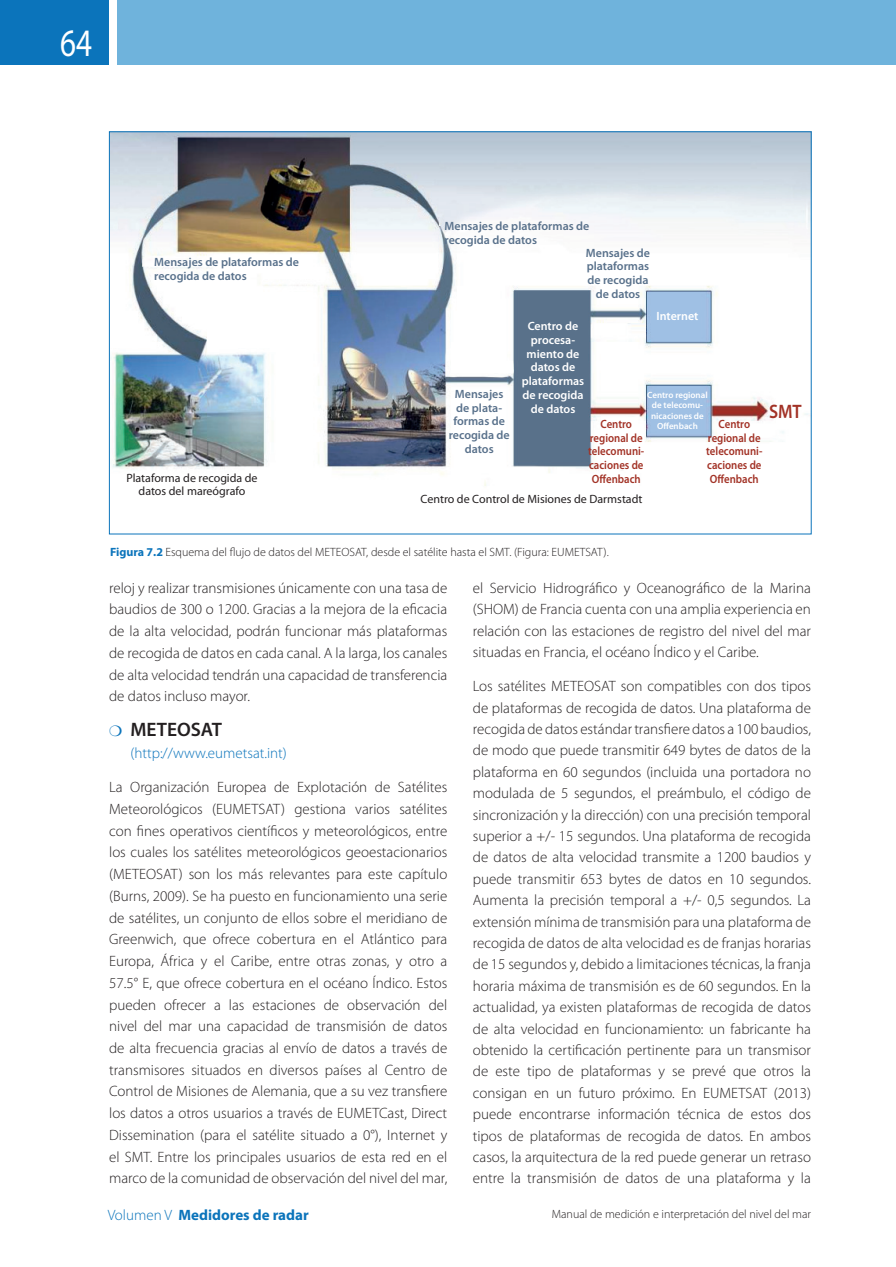
<style>
.page{position:relative;width:896px;height:1267px;background:#fff}
.page>*{position:absolute;margin:0;border:0;box-sizing:border-box;transform-origin:0 0}
.t1{font:39px "Myriad Pro";color:#fff;scale:.8 1}
.t2{font:600 19.5px "Myriad Pro";color:#231f20}
.t3{font:600 19.5px "Myriad Pro";color:#a23226;scale:.9 1}
.t4{font:300 15px/21.5px "Myriad Pro";color:#231f20;text-align:justify}
.t5{font:300 15px "Myriad Pro";color:#0b74bb}
.t6{font:700 15px "Myriad Pro";color:#0b74bb}
.t7{font:600 12px/13.8px "Myriad Pro";color:#59718b}
.t8{font:300 12px "Myriad Pro";color:#231f20}
.t9{font:600 12px/13.8px "Myriad Pro";color:#a23226;text-align:center;scale:.9 1}
.t10{font:12px "Myriad Pro";color:#231f20}
.t11{font:600 12px/13.8px "Myriad Pro";color:#fff;text-align:center}
.t12{font:600 9px/10.4px "Myriad Pro";color:#fff;text-align:center}
.s1{font-weight:700;color:#0b74bb}
.s2{color:#0b74bb}
.s3{font-weight:300}
</style>
<div class="page">
<div style="left:117px;top:0;width:779px;height:65px;background:#6fb3dc"></div>
<div style="left:0;top:0;width:109px;height:65px;background:#0b74bb"></div>
<img style="left:111px;top:133px;width:698px;height:353px">
<h1 class="t1" style="left:60px;top:19px;width:42px">64</h1>
<p class="t7" style="left:154px;top:254px;width:146px">Mensajes de plataformas de recogida de datos</p>
<p class="t7" style="left:444px;top:219px;width:146px">Mensajes de plataformas de recogida de datos</p>
<p class="t7" style="left:586px;top:245px;width:66px;text-align:center">Mensajes de plataformas de recogida de datos</p>
<p class="t11" style="left:656px;top:308px;width:43px">Internet</p>
<p class="t11" style="left:522px;top:319px;width:64px">Centro de procesa&shy;miento de datos de plataformas de recogida de datos</p>
<p class="t7" style="left:449px;top:386px;width:63px;text-align:center">Mensajes de plata&shy;formas de recogida de datos</p>
<p class="t12" style="left:647px;top:389px;width:62px">Centro regional de telecomu&shy;nicaciones de<br>Offenbach</p>
<h2 class="t3" style="left:769px;top:399px;width:38px">SMT</h2>
<p class="t9" style="left:588px;top:416px;width:64px">Centro regional de telecomuni&shy;caciones de<br>Offenbach</p>
<p class="t9" style="left:706px;top:416px;width:64px">Centro regional de telecomuni&shy;caciones de</p>
<p class="t10" style="left:126px;top:470px;width:133px">Plataforma de recogida de</p>
<p class="t9" style="left:710px;top:472px;width:56px">Offenbach</p>
<p class="t10" style="left:139px;top:484px;width:108px">datos del mareógrafo</p>
<p class="t10" style="left:420px;top:491px;width:223px">Centro de Control de Misiones de Darmstadt</p>
<p class="t8" style="left:110px;top:544px;width:500px"><span class="s1">Figura 7.2</span> Esquema del flujo de datos del METEOSAT, desde el satélite hasta el SMT. (Figura: EUMETSAT).</p>
<p class="t4" style="left:109px;top:576px;width:340px">reloj y realizar transmisiones únicamente con una tasa de baudios de 300 o 1200. Gracias a la mejora de la eficacia de la alta velocidad, podrán funcionar más plataformas de recogida de datos en cada canal. A la larga, los canales de alta velocidad tendrán una capacidad de transferencia de datos incluso mayor.</p>
<h2 class="t2" style="left:109px;top:717px;width:114px"><span class="s2">❍</span> METEOSAT</h2>
<p class="t5" style="left:130px;top:743px;width:158px">(http://www.eumetsat.int)</p>
<p class="t4" style="left:109px;top:776px;width:340px">La Organización Europea de Explotación de Satélites Meteorológicos (EUMETSAT) gestiona varios satélites con fines operativos científicos y meteorológicos, entre los cuales los satélites meteorológicos geoestacionarios (METEOSAT) son los más relevantes para este capítulo (Burns, 2009). Se ha puesto en funcionamiento una serie de satélites, un conjunto de ellos sobre el meridiano de Greenwich, que ofrece cobertura en el Atlántico para Europa, África y el Caribe, entre otras zonas, y otro a 57.5° E, que ofrece cobertura en el océano Índico. Estos pueden ofrecer a las estaciones de observación del nivel del mar una capacidad de transmisión de datos de alta frecuencia gracias al envío de datos a través de transmisores situados en diversos países al Centro de Control de Misiones de Alemania, que a su vez transfiere los datos a otros usuarios a través de EUMETCast, Direct Dissemination (para el satélite situado a 0°), Internet y el SMT. Entre los principales usuarios de esta red en el marco de la comunidad de observación del nivel del mar,</p>
<p class="t4" style="left:473px;top:577px;width:340px">el Servicio Hidrográfico y Oceanográfico de la Marina (SHOM) de Francia cuenta con una amplia experiencia en relación con las estaciones de registro del nivel del mar situadas en Francia, el océano Índico y el Caribe.</p>
<p class="t4" style="left:473px;top:675px;width:340px">Los satélites METEOSAT son compatibles con dos tipos de plataformas de recogida de datos. Una plataforma de recogida de datos estándar transfiere datos a 100 baudios, de modo que puede transmitir 649 bytes de datos de la plataforma en 60 segundos (incluida una portadora no modulada de 5 segundos, el preámbulo, el código de sincronización y la dirección) con una precisión temporal superior a +/- 15 segundos. Una plataforma de recogida de datos de alta velocidad transmite a 1200 baudios y puede transmitir 653 bytes de datos en 10 segundos.<br>Aumenta la precisión temporal a +/- 0,5 segundos. La extensión mínima de transmisión para una plataforma de recogida de datos de alta velocidad es de franjas horarias de 15 segundos y, debido a limitaciones técnicas, la franja horaria máxima de transmisión es de 60 segundos. En la actualidad, ya existen plataformas de recogida de datos de alta velocidad en funcionamiento: un fabricante ha obtenido la certificación pertinente para un transmisor de este tipo de plataformas y se prevé que otros la consigan en un futuro próximo. En EUMETSAT (2013) puede encontrarse información técnica de estos dos tipos de plataformas de recogida de datos. En ambos casos, la arquitectura de la red puede generar un retraso entre la transmisión de datos de una plataforma y la</p>
<p class="t6" style="left:108px;top:1205px;width:202px"><span class="s3">Volumen V</span> Medidores de radar</p>
<p class="t8" style="left:552px;top:1206px;width:261px">Manual de medición e interpretación del nivel del mar</p>
</div>
